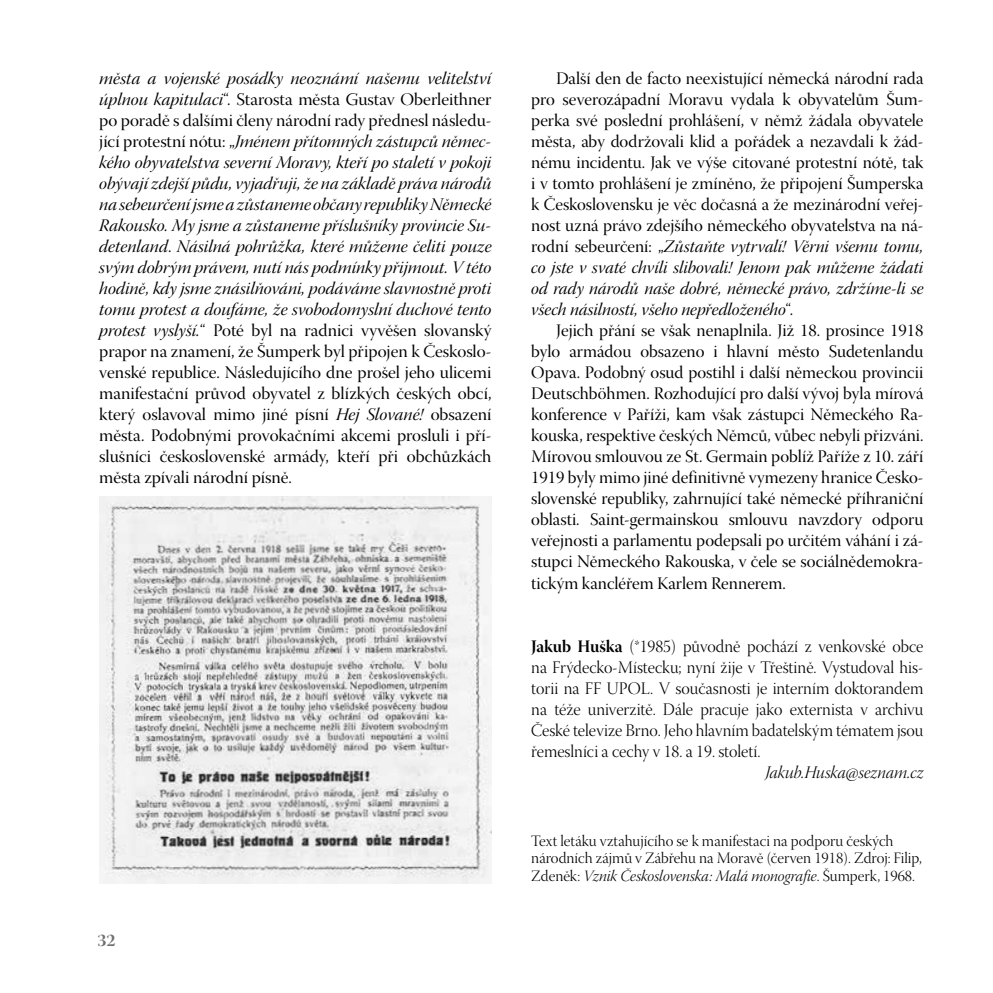
<style>
.page{position:relative;width:993px;height:993px;background:#fff}
.page>*{position:absolute;margin:0;border:0;box-sizing:border-box;transform-origin:0 0}
.t1{font:17.5px/21px "Warnock Pro Disp";color:#000;text-align:justify}
.t2{font:17.5px/21px "Warnock Pro It Disp";color:#000;text-align:justify}
.t3{font:17.5px/21px "Warnock Pro Light Disp";color:#000;text-align:justify}
.t4{font:17.5px "Warnock Pro Light It Disp";color:#000}
.t5{font:17.5px "Warnock Pro Bold Disp";color:#6f6f6e}
.t6{font:15.75px/17.5px "Warnock Pro Light Disp";color:#000}
.t7{font:15.75px "Warnock Pro Light It Disp";color:#000}
.s1{font-family:"Warnock Pro It Disp"}
.s2{font-family:"Warnock Pro Disp"}
.s3{font-family:"Warnock Pro Bold Disp"}
.s4{font-family:"Warnock Pro Light Disp"}
</style>
<div class="page">
<img style="left:99px;top:496px;width:392px;height:387px">
<p class="t2" style="left:99px;top:70px;width:393px">města a vojenské posádky neoznámí našemu velitelství</p>
<p class="t1" style="left:99px;top:91px;width:393px"><span class="s1">úplnou kapitulaci</span>“. Starosta města Gustav Oberleithner po poradě s dalšími členy národní rady přednesl následu-</p>
<p class="t2" style="left:99px;top:133px;width:393px"><span class="s2">jící protestní nótu: „</span>Jménem přítomných zástupců němec&shy;kého obyvatelstva severní Moravy, kteří po staletí v pokoji obývají zdejší půdu, vyjadřuji, že na základě práva národů na sebeurčení jsme a zůstaneme občany republiky Německé Rakousko. My jsme a zůstaneme příslušníky provincie Su&shy;detenland<span class="s2">.</span> Násilná pohrůžka, které můžeme čeliti pouze svým dobrým právem, nutí nás podmínky přijmout. V této hodině, kdy jsme znásilňováni, podáváme slavnostně proti tomu protest a doufáme, že svobodomyslní duchové tento</p>
<p class="t1" style="left:99px;top:322px;width:393px"><span class="s1">protest vyslyší.</span>“ Poté byl na radnici vyvěšen slovanský prapor na znamení, že Šumperk byl připojen k Českoslo&shy;venské republice. Následujícího dne prošel jeho ulicemi manifestační průvod obyvatel z blízkých českých obcí, který oslavoval mimo jiné písní <span class="s1">Hej Slované!</span> obsazení města. Podobnými provokačními akcemi prosluli i pří&shy;slušníci československé armády, kteří při obchůzkách města zpívali národní písně.</p>
<p class="t5" style="left:98px;top:929px;width:19px">32</p>
<p class="t1" style="left:531px;top:70px;width:393px;text-indent:25px">Další den de facto neexistující německá národní rada pro severozápadní Moravu vydala k obyvatelům Šum&shy;perka své poslední prohlášení, v němž žádala obyvatele města, aby dodržovali klid a pořádek a nezavdali k žád&shy;nému incidentu. Jak ve výše citované protestní nótě, tak i v tomto prohlášení je zmíněno, že připojení Šumperska k Československu je věc dočasná a že mezinárodní veřej&shy;nost uzná právo zdejšího německého obyvatelstva na ná-</p>
<p class="t2" style="left:531px;top:238px;width:393px"><span class="s2">rodní sebeurčení: „</span>Zůstaňte vytrvalí! Věrni všemu tomu, co jste v svaté chvíli slibovali! Jenom pak můžeme žádati od rady národů naše dobré, německé právo, zdržíme-li se všech násilností, všeho nepředloženého<span class="s2">“.</span></p>
<p class="t1" style="left:531px;top:322px;width:393px;text-indent:25px">Jejich přání se však nenaplnila. Již 18. prosince 1918 bylo armádou obsazeno i hlavní město Sudetenlandu Opava. Podobný osud postihl i další německou provincii Deutschböhmen. Rozhodující pro další vývoj byla mírová konference v Paříži, kam však zástupci Německého Ra&shy;kouska, respektive českých Němců, vůbec nebyli přizváni.<br>Mírovou smlouvou ze St. Germain poblíž Paříže z 10. září 1919 byly mimo jiné definitivně vymezeny hranice Česko&shy;slovenské republiky, zahrnující také německé příhraniční oblasti. Saint-germainskou smlouvu navzdory odporu veřejnosti a parlamentu podepsali po určitém váhání i zá&shy;stupci Německého Rakouska, v čele se sociálnědemokra&shy;tickým kancléřem Karlem Rennerem.</p>
<p class="t3" style="left:531px;top:636px;width:393px"><span class="s3">Jakub Huška</span> (*1985) původně pochází z venkovské obce na Frýdecko-Místecku; nyní žije v Třeštině. Vystudoval his&shy;torii na FF UPOL. V současnosti je interním doktorandem na téže univerzitě. Dále pracuje jako externista v archivu České televize Brno. Jeho hlavním badatelským tématem jsou řemeslníci a cechy v 18. a 19. století.</p>
<p class="t4" style="left:765px;top:762px;width:159px">Jakub.Huska@seznam.cz</p>
<p class="t6" style="left:531px;top:833px;width:392px">Text letáku vztahujícího se k manifestaci na podporu českých národních zájmů v Zábřehu na Moravě (červen 1918). Zdroj: Filip,</p>
<p class="t7" style="left:531px;top:866px;width:385px"><span class="s4">Zdeněk:</span> Vznik Československa: Malá monografie<span class="s4">. Šumperk, 1968.</span></p>
</div>
